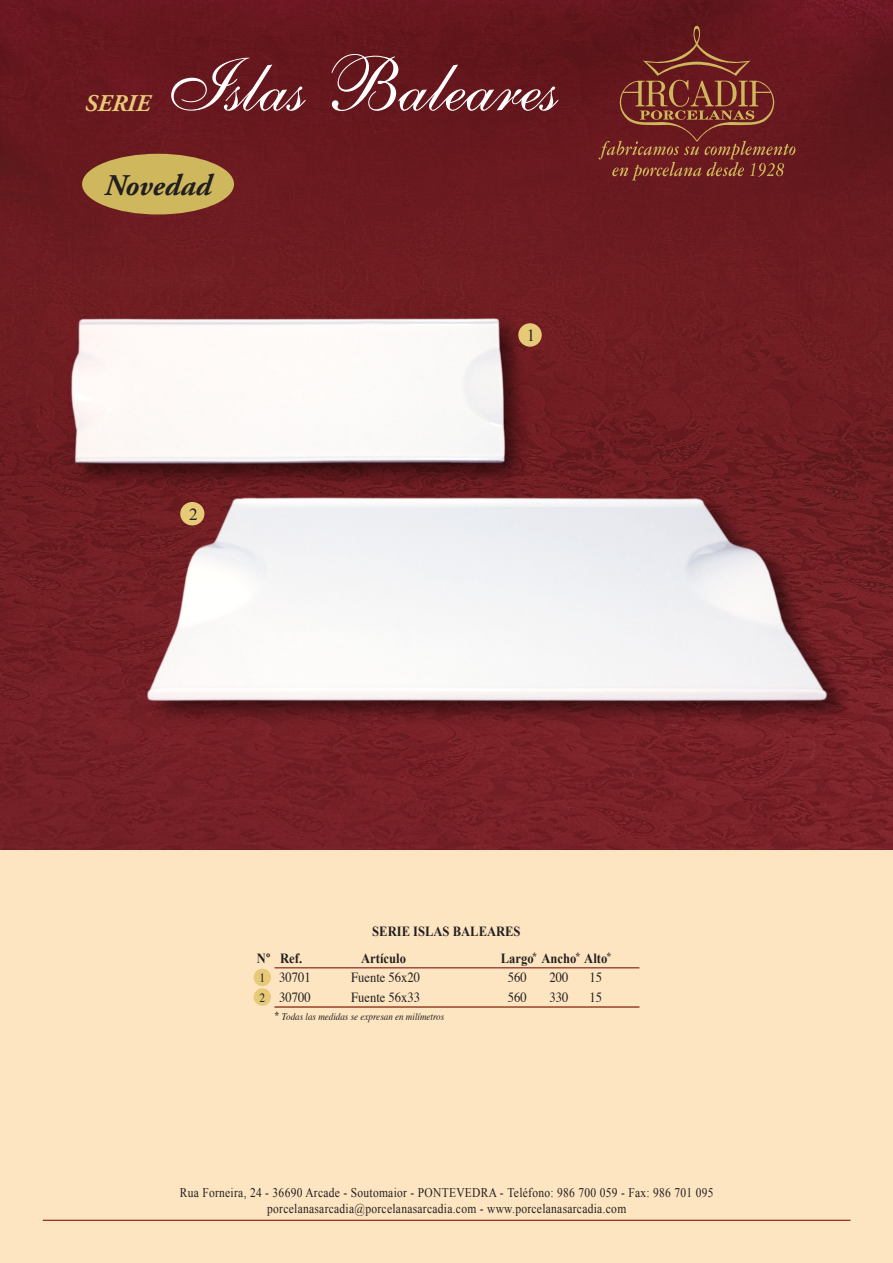
<style>
.page{position:relative;width:893px;height:1263px;background:#fff}
.page>*{position:absolute;margin:0;border:0;box-sizing:border-box;transform-origin:0 0}
.t1{font:75px "Shelley Allegro BT";color:#fff}
.t2{font:italic 700 30px "Adobe Garamond Pro";letter-spacing:-.005em;color:#231f20}
.t3{font:italic 700 24px "Adobe Garamond Pro";color:#e7ca78}
.t4{font:16.8px "Times New Roman";color:#231f20}
.t5{font:700 13.95px "Times New Roman";color:#231f20;scale:.9 1}
.t6{font:13.95px/19.6px "Times";color:#231f20;scale:.9 1}
.t7{font:13.2px/15.9px "Times New Roman";letter-spacing:.025em;color:#231f20;text-align:center;scale:.87 1}
.t8{font:12.6px/19.5px "Times";color:#231f20;scale:.9 1}
.t9{font:italic 10.05px "Times";color:#231f20;scale:.9 1}
.s1{font-family:"Times New Roman";font-weight:700;font-style:normal;font-size:10.8px}
</style>
<div class="page">
<img style="left:0;top:0;width:892px;height:850px">
<div style="left:0;top:850px;width:892px;height:413px;background:#fee5c1"></div>
<div style="left:519px;top:324px;width:22px;height:22px;background:#e7ca78;border-radius:50%"></div>
<div style="left:518px;top:323px;width:23px;height:24px;border:1px solid #e7ca78;border-radius:50%"></div>
<div style="left:181px;top:503px;width:23px;height:22px;background:#e7ca78;border-radius:50%"></div>
<div style="left:180px;top:502px;width:24px;height:23px;border:1px solid #e7ca78;border-radius:50%"></div>
<hr style="left:274px;top:967px;width:365px;height:1px;background:#700000">
<hr style="left:274px;top:1007px;width:365px;height:1px;background:#700000">
<div style="left:254px;top:969px;width:16px;height:16px;background:#e7ca78;border-radius:50%"></div>
<div style="left:253px;top:969px;width:18px;height:17px;border:1px solid #e7ca78;border-radius:50%"></div>
<div style="left:254px;top:989px;width:16px;height:16px;background:#e7ca78;border-radius:50%"></div>
<div style="left:253px;top:988px;width:18px;height:18px;border:1px solid #e7ca78;border-radius:50%"></div>
<svg style="left:598px;top:26px;width:197px;height:155px;background:#732a25"></svg>
<hr style="left:43px;top:1220px;width:807px;height:1px;background:#700000">
<div style="left:82px;top:154px;width:152px;height:60px;background:#ceb75c;border-radius:50%"></div>
<h3 class="t3" style="left:85px;top:89px;width:67px">SERIE</h3>
<h1 class="t1" style="left:161px;top:39px;width:398px">Islas Baleares</h1>
<h2 class="t2" style="left:104px;top:168px;width:108px">Novedad</h2>
<p class="t4" style="left:189px;top:503px;width:10px">2</p>
<p class="t4" style="left:526px;top:324px;width:10px">1</p>
<p class="t5" style="left:372px;top:921px;width:166px">SERIE ISLAS BALEARES</p>
<p class="t5" style="left:257px;top:949px;width:52px">Nº Ref.</p>
<p class="t5" style="left:361px;top:949px;width:51px">Artículo</p>
<p class="t5" style="left:501px;top:949px;width:124px">Largo<sup>*</sup> Ancho<sup>*</sup> Alto<sup>*</sup></p>
<p class="t8" style="left:259px;top:967px;width:8px">1<br>2</p>
<p class="t6" style="left:279px;top:967px;width:36px">30701<br>30700</p>
<p class="t6" style="left:351px;top:967px;width:78px">Fuente 56x20<br>Fuente 56x33</p>
<p class="t6" style="left:508px;top:967px;width:22px">560<br>560</p>
<p class="t6" style="left:549px;top:967px;width:22px">200<br>330</p>
<p class="t6" style="left:589px;top:967px;width:15px">15<br>15</p>
<p class="t9" style="left:274px;top:1008px;width:190px"><span class="s1">*</span> Todas las medidas se expresan en milímetros</p>
<p class="t7" style="left:180px;top:1185px;width:615px">Rua Forneira, 24 - 36690 Arcade - Soutomaior - PONTEVEDRA - Teléfono: 986 700 059 - Fax: 986 701 095 porcelanasarcadia@porcelanasarcadia.com - www.porcelanasarcadia.com</p>
</div>
